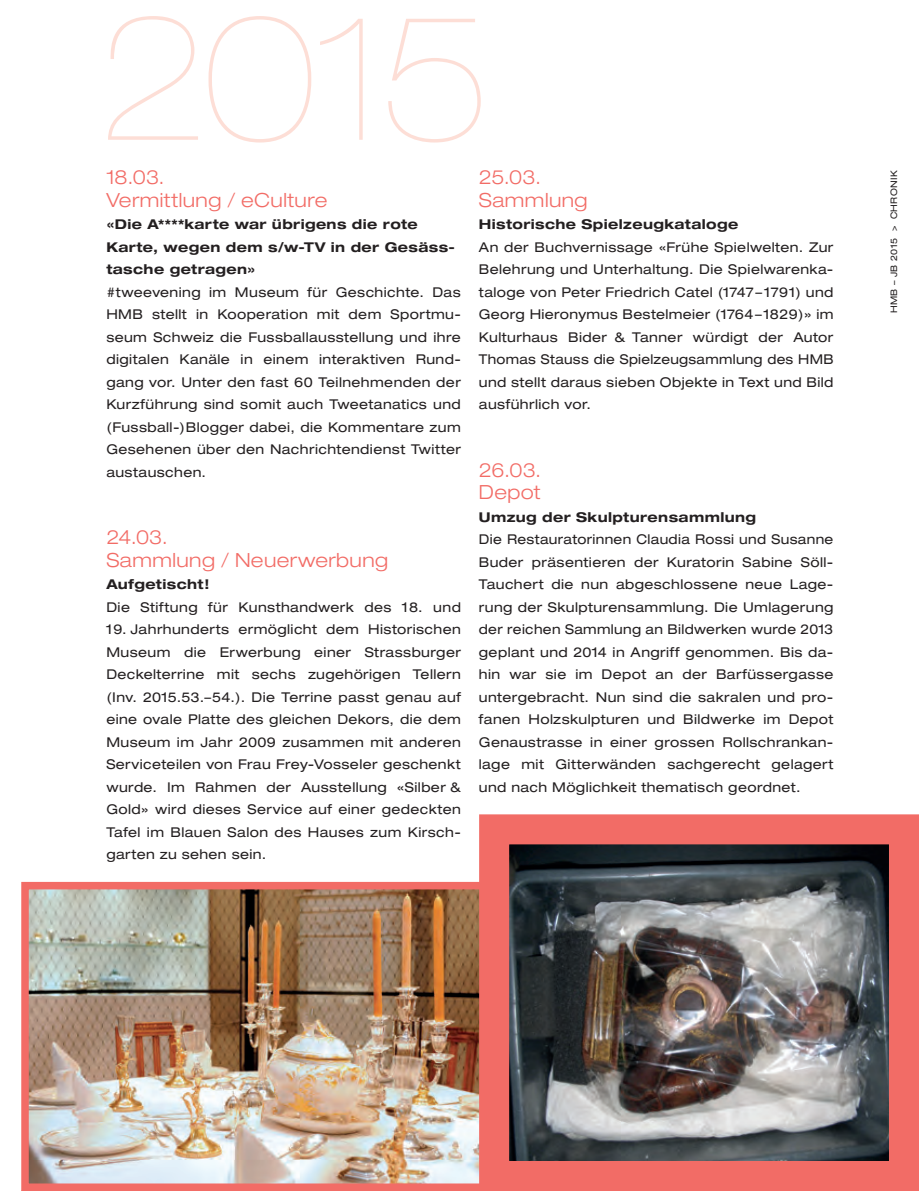
<style>
.page{position:relative;width:919px;height:1191px;background:#fff}
.page>*{position:absolute;margin:0;border:0;box-sizing:border-box;transform-origin:0 0}
.t1{font:900 expanded 171.75px "Helvetica Neue";color:#fdded6}
.t2{font:300 expanded 19.5px/22.5px "Helvetica Neue";letter-spacing:.025em;color:#f26c66}
.t3{font:expanded 13.5px/22.5px "Helvetica Neue";letter-spacing:.03em;color:#231f20}
.t4{font:expanded 9px "Helvetica Neue";letter-spacing:.05em;color:#231f20}
.s1{font-weight:700}
</style>
<div class="page">
<img style="left:21px;top:814px;width:898px;height:377px">
<p class="t1" style="left:97px;top:-21px;width:394px">2015</p>
<p class="t2" style="left:106px;top:166px;width:222px">18.03.<br>Vermittlung / eCulture</p>
<p class="t3" style="left:106px;top:213px;width:356px"><span class="s1">«Die A****karte war übrigens die rote Karte, wegen dem s/w-TV in der Gesäss&shy;tasche getragen»<br></span>#tweevening im Museum für Geschichte. Das HMB stellt in Kooperation mit dem Sportmu&shy;seum Schweiz die Fussballausstellung und ihre digitalen Kanäle in einem interaktiven Rund&shy;gang vor. Unter den fast 60 Teilnehmenden der Kurzführung sind somit auch Tweetanatics und (Fussball-)Blogger dabei, die Kommentare zum Gesehenen über den Nachrichtendienst Twitter austauschen.</p>
<p class="t2" style="left:106px;top:526px;width:283px">24.03.<br>Sammlung / Neuerwerbung</p>
<p class="t3" style="left:106px;top:573px;width:356px"><span class="s1">Aufgetischt!<br></span>Die Stiftung für Kunsthandwerk des 18. und</p>
<p class="t3" style="left:106px;top:618px;width:356px;text-align:justify">19. Jahrhunderts ermöglicht dem Historischen Museum die Erwerbung einer Strassburger Deckelterrine mit sechs zugehörigen Tellern (Inv. 2015.53.–54.). Die Terrine passt genau auf eine ovale Platte des gleichen Dekors, die dem Museum im Jahr 2009 zusammen mit anderen Serviceteilen von Frau Frey-Vosseler geschenkt wurde. Im Rahmen der Ausstellung «Silber &amp; Gold» wird dieses Service auf einer gedeckten Tafel im Blauen Salon des Hauses zum Kirsch&shy;garten zu sehen sein.</p>
<p class="t2" style="left:479px;top:166px;width:110px">25.03.<br>Sammlung</p>
<p class="t3" style="left:479px;top:213px;width:356px"><span class="s1">Historische Spielzeugkataloge<br></span>An der Buchvernissage «Frühe Spielwelten. Zur Belehrung und Unterhaltung. Die Spielwarenka&shy;taloge von Peter Friedrich Catel (1747– 1791) und Georg Hieronymus Bestelmeier (1764 –1829)» im Kulturhaus Bider &amp; Tanner würdigt der Autor Thomas Stauss die Spielzeugsammlung des HMB und stellt daraus sieben Objekte in Text und Bild ausführlich vor.</p>
<p class="t2" style="left:479px;top:458px;width:64px">26.03.<br>Depot</p>
<p class="t3" style="left:479px;top:505px;width:356px"><span class="s1">Umzug der Skulpturensammlung<br></span>Die Restauratorinnen Claudia Rossi und Susanne Buder präsentieren der Kuratorin Sabine Söll-Tauchert die nun abgeschlossene neue Lage&shy;rung der Skulpturensammlung. Die Umlagerung der reichen Sammlung an Bildwerken wurde 2013 geplant und 2014 in Angriff genommen. Bis da&shy;hin war sie im Depot an der Barfüssergasse untergebracht. Nun sind die sakralen und pro&shy;fanen Holzskulpturen und Bildwerke im Depot Genaustrasse in einer grossen Rollschrankan&shy;lage mit Gitterwänden sachgerecht gelagert und nach Möglichkeit thematisch geordnet.</p>
<p class="t4" style="left:888px;top:313px;width:145px;rotate:-90deg">HMB – JB 2015 &gt; CHRONIK</p>
</div>
